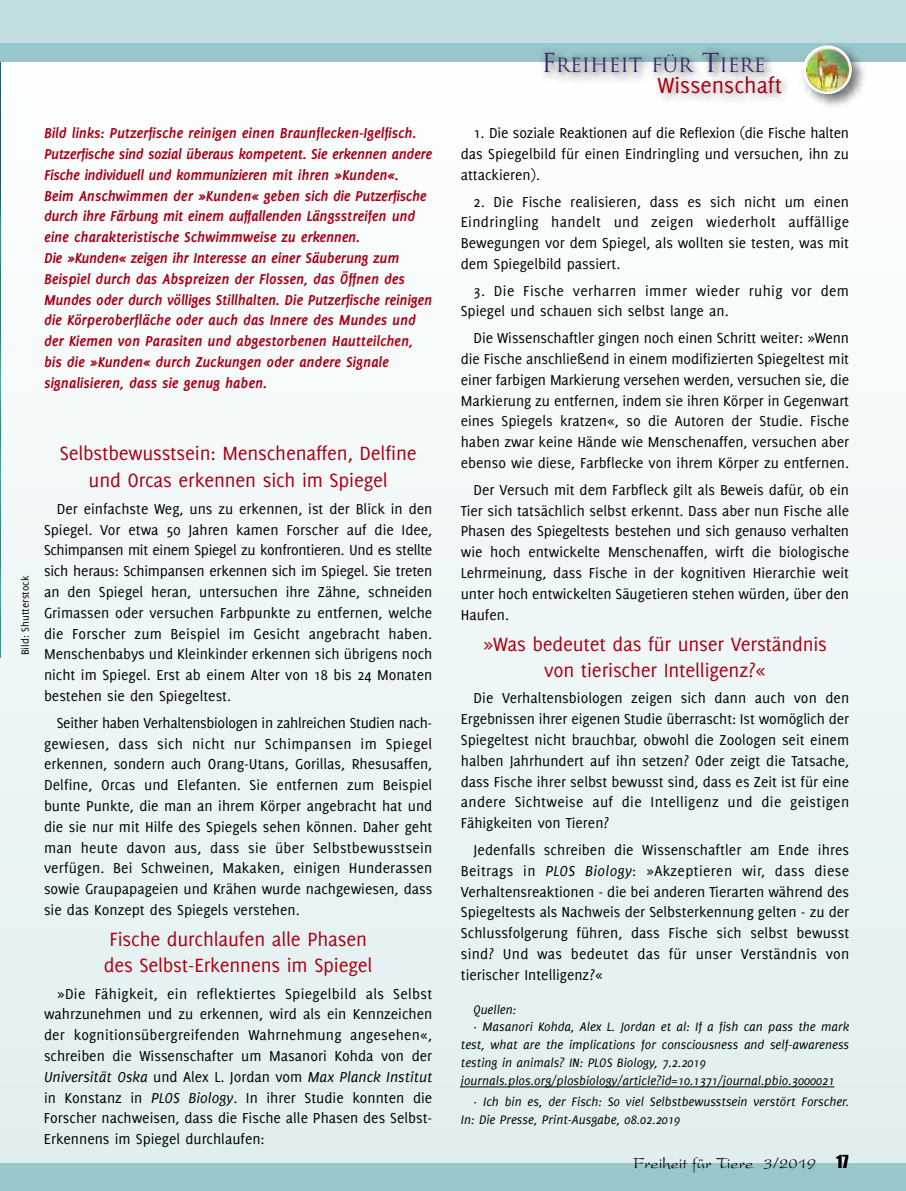
<style>
.page{position:relative;width:906px;height:1191px;background:#fff}
.page>*{position:absolute;margin:0;border:0;box-sizing:border-box;transform-origin:0 0}
.t1{font:24px "Delicious";color:#ab0014}
.t2{font:21px/25.5px "Delicious";letter-spacing:-.01em;color:#ab0014;text-align:center}
.t3{font:19.2px "Trajan";color:#35286c}
.t4{font:16.5px "President";color:#000}
.t5{font:15.75px/20.9px "Delicious";color:#000;text-align:justify}
.t6{font:italic 700 15.75px/20.9px "Delicious";letter-spacing:-.01em;color:#ab0014}
.t7{font:15.75px/20.9px "Delicious";letter-spacing:.02em;color:#000}
.t8{font:italic 13.5px/17.9px "Delicious";color:#000}
.t9{font:11.25px "Delicious";color:#000}
.s1{font-style:italic}
.s2{font-size:25.5px}
.s3{font-family:"Impact"}
</style>
<div class="page">
<div style="left:0;top:34px;width:906px;height:1136px;background:linear-gradient(to right,#eff6f7,#eef6f6)"></div>
<img style="left:0;top:61px;width:1px;height:591px">
<div style="left:0;top:1163px;width:906px;height:28px;background:#98c6cb"></div>
<div style="left:0;top:0;width:906px;height:44px;background:#c2dde0"></div>
<div style="left:0;top:43px;width:906px;height:18px;background:#98c6cb"></div>
<img style="left:218px;top:61px;width:590px;height:66px">
<img style="left:496px;top:49px;width:300px;height:58px">
<img style="left:796px;top:52px;width:75px;height:62px">
<img style="left:803px;top:45px;width:48px;height:49px">
<div style="left:0;top:652px;width:33px;height:315px;background:#eaf3f4"></div>
<hr style="left:461px;top:1086px;width:373px;height:1px;background:#000">
<p class="t6" style="left:44px;top:124px;width:390px">Bild links: Putzerfische reinigen einen Braunflecken-Igelfisch.<br>Putzerfische sind sozial überaus kompetent. Sie erkennen andere Fische individuell und kommunizieren mit ihren »Kunden«.<br>Beim Anschwimmen der »Kunden« geben sich die Putzerfische durch ihre Färbung mit einem auffallenden Längsstreifen und eine charakteristische Schwimmweise zu erkennen.<br>Die »Kunden« zeigen ihr Interesse an einer Säuberung zum Beispiel durch das Abspreizen der Flossen, das Öffnen des Mundes oder durch völliges Stillhalten. Die Putzerfische reinigen die Körperoberfläche oder auch das Innere des Mundes und der Kiemen von Parasiten und abgestorbenen Hautteilchen, bis die »Kunden« durch Zuckungen oder andere Signale signalisieren, dass sie genug haben.</p>
<p class="t9" style="left:21px;top:655px;width:81px;rotate:-90deg">Bild: Shutterstock</p>
<h2 class="t2" style="left:60px;top:441px;width:358px;line-height:27px">Selbstbewusstsein: Menschenaffen, Delfine und Orcas erkennen sich im Spiegel</h2>
<p class="t5" style="left:44px;top:499px;width:390px;text-indent:13px">Der einfachste Weg, uns zu erkennen, ist der Blick in den Spiegel. Vor etwa 50 Jahren kamen Forscher auf die Idee, Schimpansen mit einem Spiegel zu konfrontieren. Und es stellte sich heraus: Schimpansen erkennen sich im Spiegel. Sie treten an den Spiegel heran, untersuchen ihre Zähne, schneiden Grimassen oder versuchen Farbpunkte zu entfernen, welche die Forscher zum Beispiel im Gesicht angebracht haben.<br>Menschenbabys und Kleinkinder erkennen sich übrigens noch nicht im Spiegel. Erst ab einem Alter von 18 bis 24 Monaten bestehen sie den Spiegeltest.</p>
<p class="t5" style="left:44px;top:713px;width:390px;text-indent:13px">Seither haben Verhaltensbiologen in zahlreichen Studien nach&shy;gewiesen, dass sich nicht nur Schimpansen im Spiegel erkennen, sondern auch Orang-Utans, Gorillas, Rhesusaffen, Delfine, Orcas und Elefanten. Sie entfernen zum Beispiel bunte Punkte, die man an ihrem Körper angebracht hat und die sie nur mit Hilfe des Spiegels sehen können. Daher geht man heute davon aus, dass sie über Selbstbewusstsein verfügen. Bei Schweinen, Makaken, einigen Hunderassen sowie Graupapageien und Krähen wurde nachgewiesen, dass sie das Konzept des Spiegels verstehen.</p>
<h2 class="t2" style="left:104px;top:928px;width:270px;text-align:left">Fische durchlaufen alle Phasen des Selbst-Erkennens im Spiegel</h2>
<p class="t5" style="left:44px;top:984px;width:390px;text-indent:13px">»Die Fähigkeit, ein reflektiertes Spiegelbild als Selbst wahrzunehmen und zu erkennen, wird als ein Kennzeichen der kognitionsübergreifenden Wahrnehmung angesehen«, schreiben die Wissenschafter um Masanori Kohda von der <span class="s1">Universität Oska</span> und Alex L. Jordan vom <span class="s1">Max Planck Institut </span>in Konstanz in <span class="s1">PLOS Biology</span>. In ihrer Studie konnten die Forscher nachweisen, dass die Fische alle Phasen des Selbst-Erkennens im Spiegel durchlaufen:</p>
<p class="t3" style="left:541px;top:54px;width:226px"><span class="s2">F</span>REIHEIT FÜR <span class="s2">T</span>IERE</p>
<h1 class="t1" style="left:657px;top:76px;width:126px">Wissenschaft</h1>
<p class="t5" style="left:461px;top:124px;width:390px;text-indent:13px">1. Die soziale Reaktionen auf die Reflexion (die Fische halten das Spiegelbild für einen Eindringling und versuchen, ihn zu attackieren).</p>
<p class="t5" style="left:461px;top:192px;width:390px;text-indent:13px">2. Die Fische realisieren, dass es sich nicht um einen Eindringling handelt und zeigen wiederholt auffällige Bewegungen vor dem Spiegel, als wollten sie testen, was mit dem Spiegelbild passiert.</p>
<p class="t7" style="left:461px;top:281px;width:390px;text-indent:13px">3. Die Fische verharren immer wieder ruhig vor dem<br>Spiegel und schauen sich selbst lange an.</p>
<p class="t5" style="left:461px;top:329px;width:390px;text-indent:13px">Die Wissenschaftler gingen noch einen Schritt weiter: »Wenn die Fische anschließend in einem modifizierten Spiegeltest mit einer farbigen Markierung versehen werden, versuchen sie, die Markierung zu entfernen, indem sie ihren Körper in Gegenwart eines Spiegels kratzen«, so die Autoren der Studie. Fische haben zwar keine Hände wie Menschenaffen, versuchen aber ebenso wie diese, Farbflecke von ihrem Körper zu entfernen.</p>
<p class="t5" style="left:461px;top:480px;width:390px;text-indent:13px">Der Versuch mit dem Farbfleck gilt als Beweis dafür, ob ein Tier sich tatsächlich selbst erkennt. Dass aber nun Fische alle Phasen des Spiegeltests bestehen und sich genauso verhalten wie hoch entwickelte Menschenaffen, wirft die biologische Lehrmeinung, dass Fische in der kognitiven Hierarchie weit unter hoch entwickelten Säugetieren stehen würden, über den Haufen.</p>
<h2 class="t2" style="left:483px;top:633px;width:346px">»Was bedeutet das für unser Verständnis von tierischer Intelligenz?«</h2>
<p class="t5" style="left:461px;top:689px;width:390px;text-indent:13px">Die Verhaltensbiologen zeigen sich dann auch von den Ergebnissen ihrer eigenen Studie überrascht: Ist womöglich der Spiegeltest nicht brauchbar, obwohl die Zoologen seit einem halben Jahrhundert auf ihn setzen? Oder zeigt die Tatsache, dass Fische ihrer selbst bewusst sind, dass es Zeit ist für eine andere Sichtweise auf die Intelligenz und die geistigen Fähigkeiten von Tieren?</p>
<p class="t5" style="left:461px;top:840px;width:390px;text-indent:13px">Jedenfalls schreiben die Wissenschaftler am Ende ihres Beitrags in <span class="s1">PLOS Biology</span>: »Akzeptieren wir, dass diese Verhaltensreaktionen - die bei anderen Tierarten während des Spiegeltests als Nachweis der Selbsterkennung gelten - zu der Schlussfolgerung führen, dass Fische sich selbst bewusst sind? Und was bedeutet das für unser Verständnis von tierischer Intelligenz?«</p>
<p class="t8" style="left:473px;top:1000px;width:44px">Quellen:</p>
<p class="t8" style="left:473px;top:1017px;width:377px">· Masanori Kohda, Alex L. Jordan et al: If a fish can pass the mark</p>
<p class="t8" style="left:461px;top:1035px;width:390px">test, what are the implications for consciousness and self-awareness</p>
<p class="t8" style="left:461px;top:1053px;width:246px">testing in animals? IN: PLOS Biology, 7.2.2019</p>
<p class="t8" style="left:461px;top:1071px;width:375px">journals.plos.org/plosbiology/article?id=10.1371/journal.pbio.3000021</p>
<p class="t8" style="left:461px;top:1092px;width:390px;text-indent:13px">· Ich bin es, der Fisch: So viel Selbstbewusstsein verstört Forscher.<br>In: Die Presse, Print-Ausgabe, 08.02.2019</p>
<p class="t4" style="left:633px;top:1158px;width:217px">Freiheit für Tiere 3/2019 <span class="s3">17</span></p>
</div>
